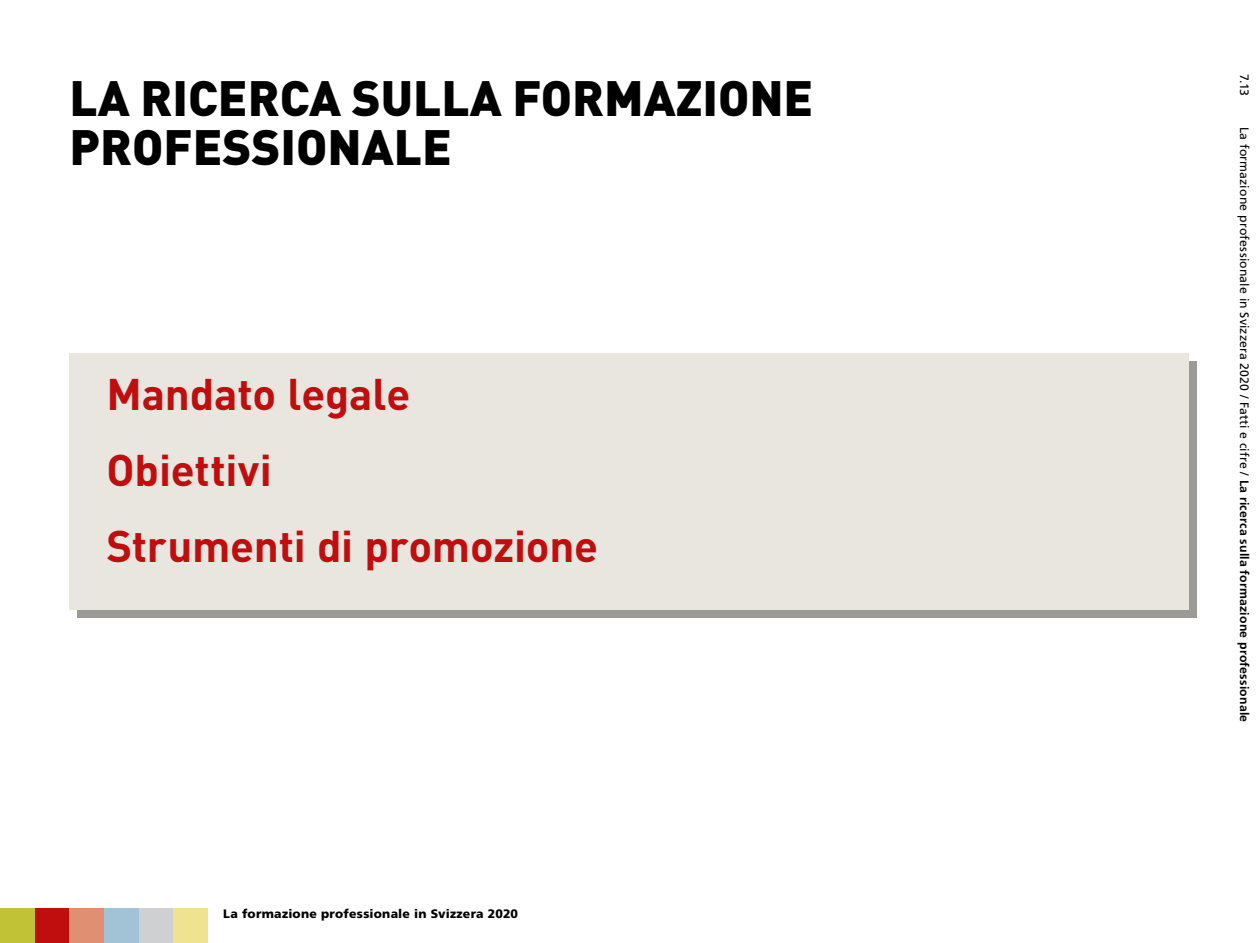
<style>
.page{position:relative;width:1260px;height:943px;background:#fff}
.page>*{position:absolute;margin:0;border:0;box-sizing:border-box;transform-origin:0 0}
.t1{font:900 49px/49px "DIN";color:#000}
.t2{font:700 43.75px/75.8px "DIN";letter-spacing:-.005em;color:#c00d0e}
.t3{font:12.25px "Frutiger";letter-spacing:.015em;color:#000}
.t4{font:900 12.25px "Frutiger";letter-spacing:.02em;color:#000}
.s1{font-weight:700}
</style>
<div class="page">
<div style="left:78px;top:361px;width:1119px;height:256px;background:#9c9a96"></div>
<div style="left:69px;top:352px;width:1120px;height:257px;background:#e9e6e0"></div>
<div style="left:0;top:908px;width:35px;height:35px;background:#c1c236"></div>
<div style="left:35px;top:908px;width:34px;height:35px;background:#c00d0e"></div>
<div style="left:69px;top:908px;width:35px;height:35px;background:#e18f72"></div>
<div style="left:104px;top:908px;width:35px;height:35px;background:#a2c3d6"></div>
<div style="left:139px;top:908px;width:35px;height:35px;background:#cfd0d2"></div>
<div style="left:174px;top:908px;width:34px;height:35px;background:#efe391"></div>
<h1 class="t1" style="left:69px;top:71px;width:746px">LA RICERCA SULLA FORMAZIONE<br>PROFESSIONALE</h1>
<h2 class="t2" style="left:107px;top:354px;width:493px">Mandato legale<br>Obiettivi<br>Strumenti di promozione</h2>
<p class="t4" style="left:223px;top:906px;width:296px">La formazione professionale in Svizzera 2020</p>
<p class="t3" style="left:1252px;top:74px;width:23px;rotate:90deg">7.13</p>
<p class="t3" style="left:1252px;top:126px;width:597px;rotate:90deg">La formazione professionale in Svizzera 2020 / Fatti e cifre / <span class="s1">La ricerca sulla formazione professionale</span></p>
</div>
